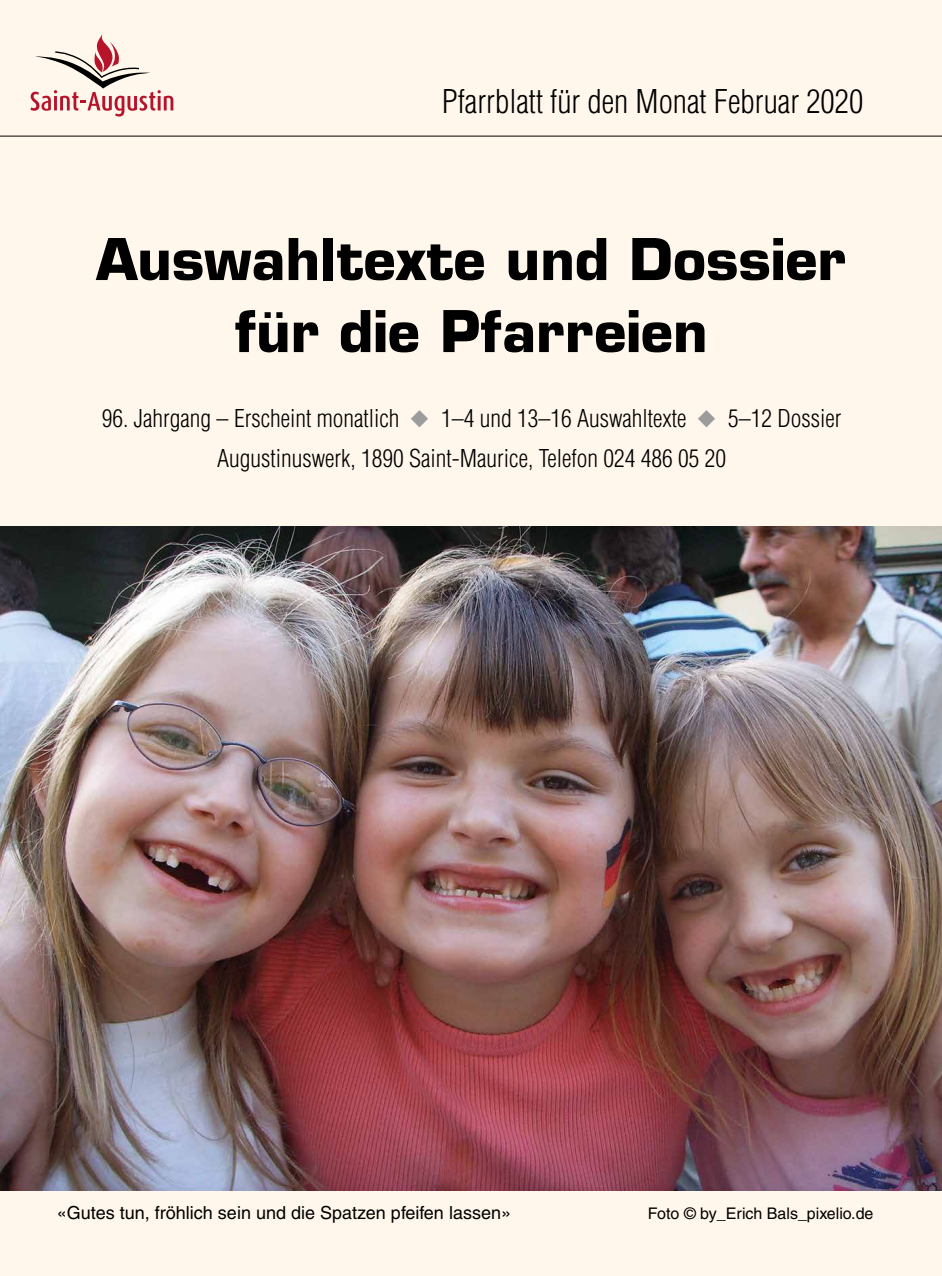
<style>
.page{position:relative;width:942px;height:1276px;background:#fff}
.page>*{position:absolute;margin:0;border:0;box-sizing:border-box;transform-origin:0 0}
.t1{font:700 56px/72px "Eurostile";color:#000;text-align:center}
.t2{font:300 condensed 32px "Helvetica";color:#000}
.t3{font:300 condensed 24px/40px "Helvetica";color:#000;text-align:center}
.t4{font:18px "Helvetica";color:#000}
.t5{font:16px "Helvetica";color:#000}
.s1{color:#9c9c9d}
</style>
<div class="page">
<div style="left:0;top:0;width:941px;height:1276px;background:#fff7ec"></div>
<hr style="left:0;top:136px;width:941px;height:1px;background:#000">
<svg style="left:30px;top:33px;width:143px;height:83px"></svg>
<img style="left:0;top:526px;width:941px;height:665px">
<h2 class="t2" style="left:441px;top:81px;width:423px">Pfarrblatt für den Monat Februar 2020</h2>
<h1 class="t1" style="left:96px;top:223px;width:750px">Auswahltexte und Dossier für die Pfarreien</h1>
<p class="t3" style="left:102px;top:399px;width:740px">96. Jahrgang – Erscheint monatlich <span class="s1">◆</span> 1–4 und 13–16 Auswahltexte <span class="s1">◆</span> 5–12 Dossier<br>Augustinuswerk, 1890 Saint-Maurice, Telefon 024 486 05 20</p>
<p class="t4" style="left:57px;top:1202px;width:455px">«Gutes tun, fröhlich sein und die Spatzen pfeifen lassen»</p>
<p class="t5" style="left:647px;top:1204px;width:227px">Foto © by_Erich Bals_pixelio.de</p>
</div>
